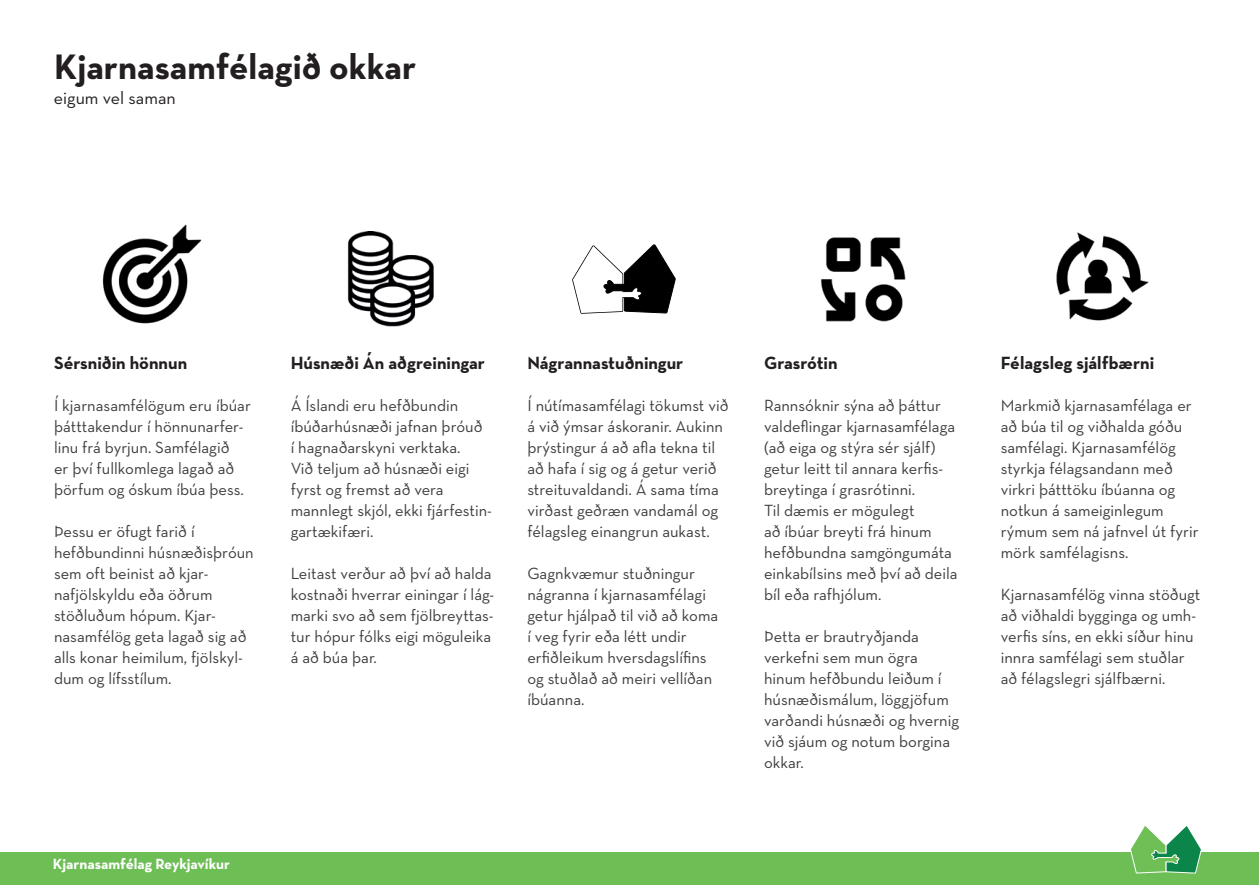
<style>
.page{position:relative;width:1259px;height:893px;background:#fff}
.page>*{position:absolute;margin:0;border:0;box-sizing:border-box;transform-origin:0 0}
.t1{font:700 36px "Neutra Text";color:#231f20}
.t2{font:700 18px "Neutra Text";color:#231f20}
.t3{font:18px "Neutra Text";color:#231f20}
.t4{font:16.5px/21px "Neutra Text";color:#3e3e3f}
.t5{font:700 15px "Neutra Text";color:#fff}
</style>
<div class="page">
<div style="left:0;top:852px;width:1259px;height:32px;background:#6ebe56"></div>
<svg style="left:1130px;top:825px;width:72px;height:49px"></svg>
<img style="left:102px;top:224px;width:100px;height:100px">
<svg style="left:572px;top:244px;width:104px;height:70px"></svg>
<img style="left:820px;top:237px;width:86px;height:85px">
<img style="left:1056px;top:232px;width:93px;height:89px">
<img style="left:347px;top:232px;width:87px;height:95px">
<img style="left:1084px;top:260px;width:40px;height:37px">
<h1 class="t1" style="left:54px;top:44px;width:364px">Kjarnasamfélagið okkar</h1>
<p class="t3" style="left:54px;top:87px;width:123px">eigum vel saman</p>
<p class="t2" style="left:291px;top:352px;width:196px">Húsnæði Án aðgreiningar</p>
<p class="t4" style="left:291px;top:395px;width:203px">Á Íslandi eru hefðbundin íbúðarhúsnæði jafnan þróuð<br>í hagnaðarskyni verktaka.<br>Við teljum að húsnæði eigi fyrst og fremst að vera mannlegt skjól, ekki fjárfestin&shy;gartækifæri.</p>
<p class="t4" style="left:291px;top:563px;width:205px">Leitast verður að því að halda kostnaði hverrar einingar í lág&shy;marki svo að sem fjölbreyttas&shy;tur hópur fólks eigi möguleika á að búa þar.</p>
<p class="t2" style="left:54px;top:352px;width:135px">Sérsniðin hönnun</p>
<p class="t2" style="left:527px;top:352px;width:157px">Nágrannastuðningur</p>
<p class="t2" style="left:764px;top:352px;width:75px">Grasrótin</p>
<p class="t2" style="left:1000px;top:352px;width:155px">Félagsleg sjálfbærni</p>
<p class="t4" style="left:54px;top:395px;width:198px">Í kjarnasamfélögum eru íbúar þátttakendur í hönnunarfer&shy;linu frá byrjun. Samfélagið<br>er því fullkomlega lagað að þörfum og óskum íbúa þess.</p>
<p class="t4" style="left:54px;top:521px;width:201px">Þessu er öfugt farið í hefðbundinni húsnæðisþróun sem oft beinist að kjar&shy;nafjölskyldu eða öðrum stöðluðum hópum. Kjar&shy;nasamfélög geta lagað sig að alls konar heimilum, fjölskyl&shy;dum og lífsstílum.</p>
<p class="t4" style="left:527px;top:395px;width:203px">Í nútímasamfélagi tökumst við á við ýmsar áskoranir. Aukinn þrýstingur á að afla tekna til að hafa í sig og á getur verið streituvaldandi. Á sama tíma virðast geðræn vandamál og félagsleg einangrun aukast.</p>
<p class="t4" style="left:527px;top:563px;width:192px">Gagnkvæmur stuðningur nágranna í kjarnasamfélagi getur hjálpað til við að koma í veg fyrir eða létt undir erfiðleikum hversdagslífins og stuðlað að meiri vellíðan íbúanna.</p>
<p class="t4" style="left:764px;top:395px;width:195px">Rannsóknir sýna að þáttur valdeflingar kjarnasamfélaga (að eiga og stýra sér sjálf) getur leitt til annara kerfis&shy;breytinga í grasrótinni.<br>Til dæmis er mögulegt<br>að íbúar breyti frá hinum hefðbundna samgöngumáta einkabílsins með því að deila bíl eða rafhjólum.</p>
<p class="t4" style="left:764px;top:626px;width:196px">Þetta er brautryðjanda verkefni sem mun ögra hinum hefðbundu leiðum í húsnæðismálum, löggjöfum varðandi húsnæði og hvernig við sjáum og notum borgina okkar.</p>
<p class="t4" style="left:1000px;top:395px;width:199px">Markmið kjarnasamfélaga er að búa til og viðhalda góðu samfélagi. Kjarnasamfélög styrkja félagsandann með virkri þátttöku íbúanna og notkun á sameiginlegum rýmum sem ná jafnvel út fyrir mörk samfélagisns.</p>
<p class="t4" style="left:1000px;top:584px;width:201px">Kjarnasamfélög vinna stöðugt að viðhaldi bygginga og umh&shy;verfis síns, en ekki síður hinu innra samfélagi sem stuðlar að félagslegri sjálfbærni.</p>
<p class="t5" style="left:53px;top:854px;width:179px">Kjarnasamfélag Reykjavíkur</p>
</div>
